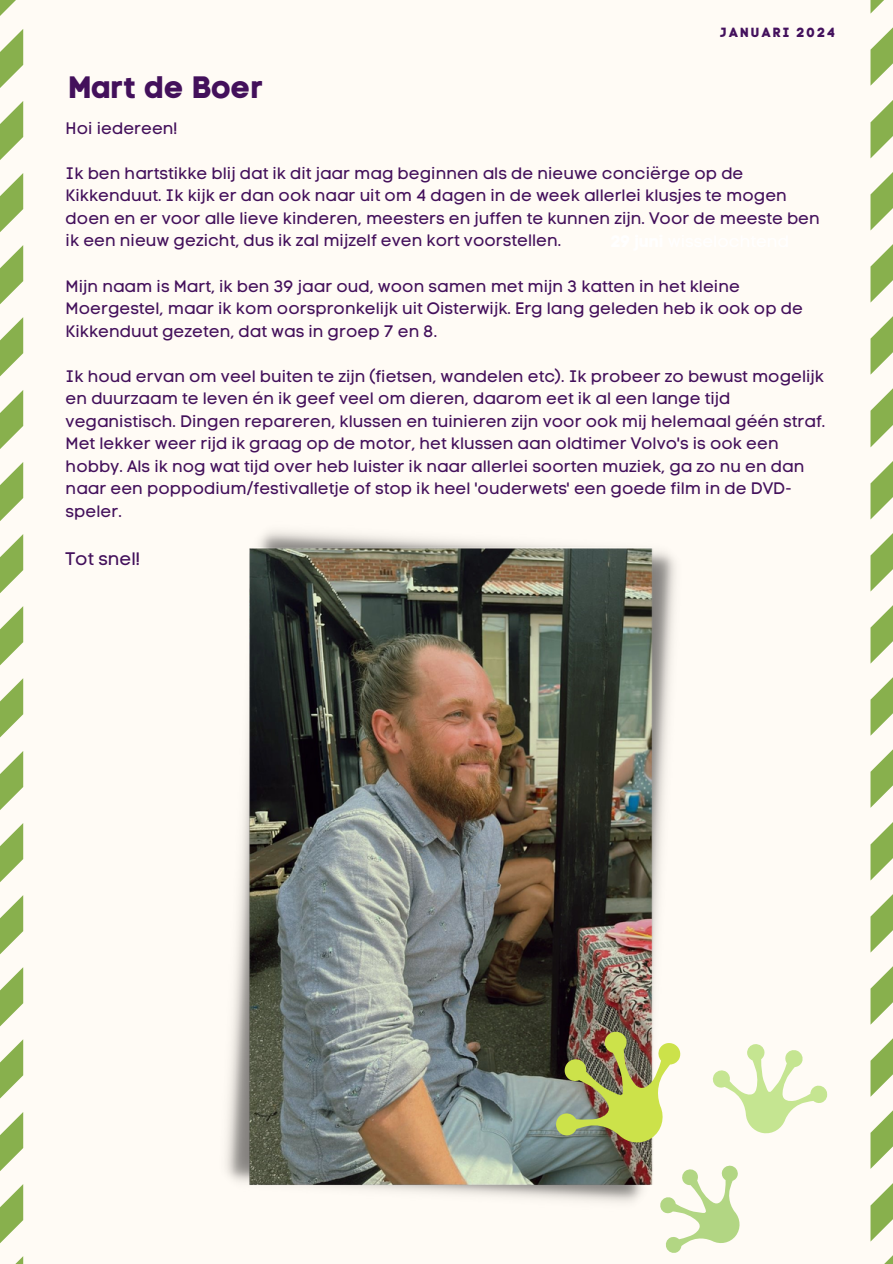
<style>
.page{position:relative;width:893px;height:1264px;background:#fff}
.page>*{position:absolute;margin:0;border:0;box-sizing:border-box;transform-origin:0 0}
.t1{font:30.9px "Code Pro Bold LC";color:#43105b}
.t2{font:18px "Code Pro Normal LC";color:#43105b}
.t3{font:16.5px/22.5px "Code Pro Normal LC";color:#43105b}
.t4{font:13.2px "Code Pro Bold LC";letter-spacing:.16em;color:#44115d}
</style>
<div class="page">
<div style="left:0;top:0;width:892px;height:1263px;background:#fffbf5"></div>
<svg style="left:0;top:0;width:23px;height:1263px"></svg>
<svg style="left:870px;top:0;width:22px;height:1263px"></svg>
<img style="left:226px;top:531px;width:450px;height:667px">
<svg style="left:535px;top:1015px;width:293px;height:238px"></svg>
<p class="t4" style="left:720px;top:24px;width:116px">JANUARI 2024</p>
<p class="t1" style="left:68px;top:69px;width:197px">Mart de Boer</p>
<p class="t3" style="left:66px;top:117px;width:114px">Hoi iedereen!</p>
<p class="t3" style="left:66px;top:162px;width:755px">Ik ben hartstikke blij dat ik dit jaar mag beginnen als de nieuwe conciërge op de Kikkenduut. Ik kijk er dan ook naar uit om 4 dagen in de week allerlei klusjes te mogen doen en er voor alle lieve kinderen, meesters en juffen te kunnen zijn. Voor de meeste ben ik een nieuw gezicht, dus ik zal mijzelf even kort voorstellen.</p>
<p class="t3" style="left:66px;top:274px;width:738px">Mijn naam is Mart, ik ben 39 jaar oud, woon samen met mijn 3 katten in het kleine<br>Moergestel, maar ik kom oorspronkelijk uit Oisterwijk. Erg lang geleden heb ik ook op de<br>Kikkenduut gezeten, dat was in groep 7 en 8.</p>
<p class="t3" style="left:66px;top:364px;width:761px">Ik houd ervan om veel buiten te zijn (fietsen, wandelen etc). Ik probeer zo bewust mogelijk en duurzaam te leven én ik geef veel om dieren, daarom eet ik al een lange tijd veganistisch. Dingen repareren, klussen en tuinieren zijn voor ook mij helemaal géén straf.<br>Met lekker weer rijd ik graag op de motor, het klussen aan oldtimer Volvo's is ook een hobby. Als ik nog wat tijd over heb luister ik naar allerlei soorten muziek, ga zo nu en dan naar een poppodium/festivalletje of stop ik heel 'ouderwets' een goede film in de DVD&shy;speler.</p>
<p class="t2" style="left:66px;top:548px;width:76px">Tot snel!</p>
</div>
